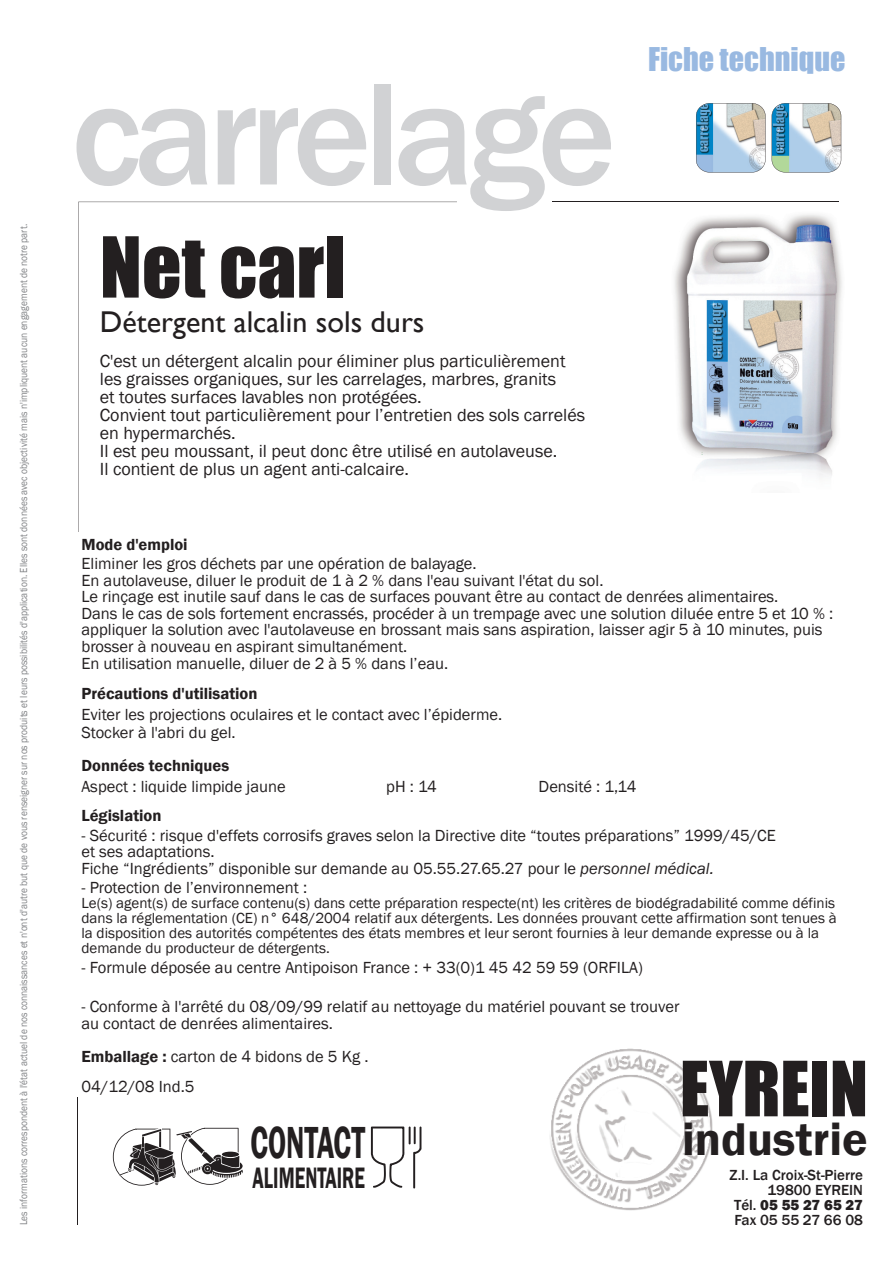
<style>
.page{position:relative;width:893px;height:1263px;background:#fff}
.page>*{position:absolute;margin:0;border:0;box-sizing:border-box;transform-origin:0 0}
.t1{font:500 150.3px "Franklin Gothic";letter-spacing:-.05em;color:#d1d2d4}
.t2{font:77.55px "Impact";color:#231f20}
.t3{font:70.35px "Impact";color:#231f20}
.t4{font:600 47.1px "Franklin Gothic";color:#231f20}
.t5{font:600 46.2px "Franklin Gothic";color:#231f20;scale:.61 1}
.t6{font:600 30.45px "Franklin Gothic";color:#231f20;scale:.61 1}
.t7{font:30px "Gill Sans";color:#231f20}
.t8{font:30px "Impact";color:#99b9e1}
.t9{font:18px/18px "Franklin Gothic";color:#231f20}
.t10{font:16.5px/16.5px "Franklin Gothic";color:#231f20}
.t11{font:600 16.5px "Franklin Gothic";color:#231f20}
.t12{font:15px/15px "Franklin Gothic";color:#231f20}
.t13{font:500 15px/15px "Franklin Gothic";color:#231f20;text-align:right}
.t14{font:10.5px "Franklin Gothic";color:#808285;scale:.9 1}
.s1{font-style:italic}
.s2{font-weight:600}
.s3{font-weight:800}
</style>
<div class="page">
<svg style="left:371px;top:1127px;width:50px;height:62px"></svg>
<img style="left:550px;top:1048px;width:163px;height:163px">
<svg style="left:696px;top:103px;width:69px;height:70px;background:#acc3d1"></svg>
<svg style="left:771px;top:103px;width:70px;height:70px;background:#adc4cd"></svg>
<hr style="left:551px;top:202px;width:287px;height:1px;background:#231f20">
<svg style="left:78px;top:202px;width:379px;height:330px"></svg>
<hr style="left:78px;top:1098px;width:1px;height:127px;background:#231f20">
<img style="left:674px;top:214px;width:168px;height:262px">
<svg style="left:113px;top:1128px;width:130px;height:58px"></svg>
<p class="t14" style="left:19px;top:1225px;width:1114px;rotate:-90deg">Les informations correspondent à l'état actuel de nos connaissances et n'ont d'autre but que de vous renseigner sur nos produits et leurs possibilités d'application. Elles sont données avec objectivité mais n'impliquent aucun engagement de notre part.</p>
<h1 class="t1" style="left:71px;top:72px;width:546px">carrelage</h1>
<h2 class="t2" style="left:100px;top:236px;width:247px">Net carl</h2>
<h3 class="t7" style="left:100px;top:310px;width:326px">Détergent alcalin sols durs</h3>
<p class="t9" style="left:100px;top:353px;width:487px">C'est un détergent alcalin pour éliminer plus particulièrement les graisses organiques, sur les carrelages, marbres, granits<br>et toutes surfaces lavables non protégées.<br>Convient tout particulièrement pour l’entretien des sols carrelés en hypermarchés.<br>Il est peu moussant, il peut donc être utilisé en autolaveuse.<br>Il contient de plus un agent anti-calcaire.</p>
<h3 class="t8" style="left:648px;top:47px;width:199px">Fiche technique</h3>
<p class="t11" style="left:81px;top:537px;width:108px">Mode d'emploi</p>
<p class="t10" style="left:81px;top:556px;width:753px">Eliminer les gros déchets par une opération de balayage.<br>En autolaveuse, diluer le produit de 1 à 2 % dans l'eau suivant l'état du sol.<br>Le rinçage est inutile sauf dans le cas de surfaces pouvant être au contact de denrées alimentaires.<br>Dans le cas de sols fortement encrassés, procéder à un trempage avec une solution diluée entre 5 et 10 % : appliquer la solution avec l'autolaveuse en brossant mais sans aspiration, laisser agir 5 à 10 minutes, puis brosser à nouveau en aspirant simultanément.<br>En utilisation manuelle, diluer de 2 à 5 % dans l’eau.</p>
<p class="t11" style="left:81px;top:687px;width:178px">Précautions d'utilisation</p>
<p class="t10" style="left:81px;top:707px;width:422px;line-height:18px">Eviter les projections oculaires et le contact avec l’épiderme.<br>Stocker à l'abri du gel.</p>
<p class="t11" style="left:81px;top:758px;width:149px">Données techniques</p>
<p class="t10" style="left:81px;top:779px;width:206px">Aspect : liquide limpide jaune</p>
<p class="t10" style="left:386px;top:779px;width:52px">pH : 14</p>
<p class="t10" style="left:538px;top:779px;width:99px">Densité : 1,14</p>
<p class="t11" style="left:81px;top:809px;width:81px">Législation</p>
<p class="t10" style="left:81px;top:828px;width:696px">- Sécurité : risque d'effets corrosifs graves selon la Directive dite “toutes préparations” 1999/45/CE et ses adaptations.<br>Fiche “Ingrédients” disponible sur demande au 05.55.27.65.27 pour le <span class="s1">personnel médical.</span></p>
<p class="t10" style="left:81px;top:880px;width:227px">- Protection de l’environnement :</p>
<p class="t12" style="left:81px;top:897px;width:756px">Le(s) agent(s) de surface contenu(s) dans cette préparation respecte(nt) les critères de biodégradabilité comme définis dans la réglementation (CE) n° 648/2004 relatif aux détergents. Les données prouvant cette affirmation sont tenues à la disposition des autorités compétentes des états membres et leur seront fournies à leur demande expresse ou à la demande du producteur de détergents.</p>
<p class="t10" style="left:81px;top:960px;width:563px">- Formule déposée au centre Antipoison France : + 33(0)1 45 42 59 59 (ORFILA)</p>
<p class="t10" style="left:81px;top:999px;width:599px">- Conforme à l'arrêté du 08/09/99 relatif au nettoyage du matériel pouvant se trouver au contact de denrées alimentaires.</p>
<p class="t10" style="left:81px;top:1042px;width:288px;line-height:30px"><span class="s2">Emballage :</span> carton de 4 bidons de 5 Kg .<br>04/12/08 Ind.5</p>
<h3 class="t3" style="left:680px;top:1061px;width:189px">EYREIN</h3>
<h3 class="t4" style="left:682px;top:1120px;width:187px">industrie</h3>
<p class="t13" style="left:729px;top:1168px;width:135px">Z.I. La Croix-St-Pierre<br>19800 EYREIN<br>Tél. <span class="s3">05 55 27 65 27<br></span>Fax 05 55 27 66 08</p>
<h3 class="t5" style="left:250px;top:1124px;width:190px">CONTACT</h3>
<h3 class="t6" style="left:253px;top:1166px;width:186px">ALIMENTAIRE</h3>
</div>
